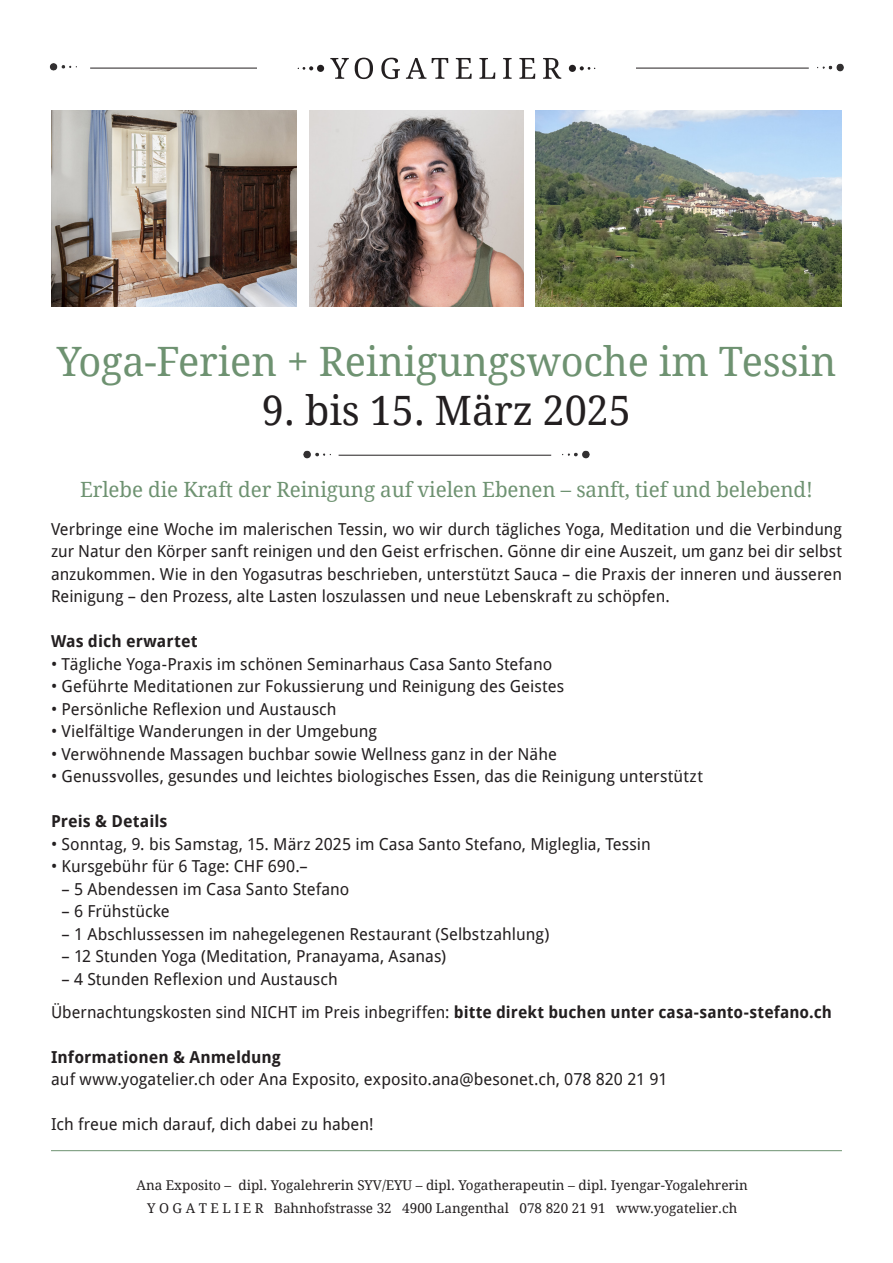
<style>
.page{position:relative;width:893px;height:1263px;background:#fff}
.page>*{position:absolute;margin:0;border:0;box-sizing:border-box;transform-origin:0 0}
.t1{font:40.5px "Droid Serif";letter-spacing:-.005em;color:#6e9271}
.t2{font:40.5px "Droid Serif";letter-spacing:-.005em;color:#231f20}
.t3{font:21px "Droid Serif";letter-spacing:-.005em;color:#6e9271}
.t4{font:16.5px/22.5px "Droid Sans";color:#231f20;text-align:justify}
.t5{font:700 16.5px "Droid Sans";letter-spacing:.005em;color:#231f20}
.t6{font:13.5px/22.5px "Droid Serif";color:#231f20;text-align:center}
.s1{font-weight:700}
</style>
<div class="page">
<img style="left:563px;top:450px;width:27px;height:9px">
<img style="left:303px;top:450px;width:27px;height:9px">
<hr style="left:339px;top:455px;width:212px;height:1px;background:#231f20">
<img style="left:51px;top:111px;width:245px;height:195px">
<img style="left:536px;top:111px;width:306px;height:195px">
<img style="left:309px;top:111px;width:214px;height:195px">
<hr style="left:90px;top:68px;width:719px;height:1px;background:#231f20">
<div style="left:257px;top:50px;width:379px;height:37px;background:#fff"></div>
<img style="left:49px;top:63px;width:27px;height:8px">
<img style="left:817px;top:63px;width:27px;height:9px">
<svg style="left:330px;top:58px;width:231px;height:21px"></svg>
<div style="left:569px;top:65px;width:7px;height:7px;background:#231f20;border-radius:50%"></div>
<svg style="left:580px;top:66px;width:15px;height:4px"></svg>
<div style="left:317px;top:65px;width:7px;height:7px;background:#231f20;border-radius:50%"></div>
<svg style="left:298px;top:66px;width:15px;height:4px"></svg>
<hr style="left:51px;top:1150px;width:791px;height:1px;background:#6e9271">
<h1 class="t1" style="left:57px;top:338px;width:781px">Yoga-Ferien + Reinigungswoche im Tessin</h1>
<h1 class="t2" style="left:262px;top:387px;width:371px">9. bis 15. März 2025</h1>
<p class="t3" style="left:80px;top:478px;width:734px">Erlebe die Kraft der Reinigung auf vielen Ebenen – sanft, tief und belebend!</p>
<p class="t4" style="left:51px;top:517px;width:792px">Verbringe eine Woche im malerischen Tessin, wo wir durch tägliches Yoga, Meditation und die Verbindung zur Natur den Körper sanft reinigen und den Geist erfrischen. Gönne dir eine Auszeit, um ganz bei dir selbst anzukommen. Wie in den Yogasutras beschrieben, unterstützt Sauca – die Praxis der inneren und äusseren Reinigung – den Prozess, alte Lasten loszulassen und neue Lebenskraft zu schöpfen.</p>
<p class="t5" style="left:51px;top:629px;width:148px">Was dich erwartet</p>
<p class="t4" style="left:51px;top:652px;width:503px">• Tägliche Yoga-Praxis im schönen Seminarhaus Casa Santo Stefano</p>
<p class="t4" style="left:51px;top:674px;width:515px">• Geführte Meditationen zur Fokussierung und Reinigung des Geistes</p>
<p class="t4" style="left:51px;top:697px;width:287px">• Persönliche Reflexion und Austausch</p>
<p class="t4" style="left:51px;top:719px;width:327px">• Vielfältige Wanderungen in der Umgebung</p>
<p class="t4" style="left:51px;top:742px;width:507px">• Verwöhnende Massagen buchbar sowie Wellness ganz in der Nähe</p>
<p class="t4" style="left:51px;top:764px;width:653px">• Genussvolles, gesundes und leichtes biologisches Essen, das die Reinigung unterstützt</p>
<p class="t5" style="left:51px;top:809px;width:118px">Preis &amp; Details</p>
<p class="t4" style="left:51px;top:832px;width:601px">• Sonntag, 9. bis Samstag, 15. März 2025 im Casa Santo Stefano, Migleglia, Tessin</p>
<p class="t4" style="left:51px;top:854px;width:258px">• Kursgebühr für 6 Tage: CHF 690.–</p>
<p class="t4" style="left:62px;top:877px;width:289px">– 5 Abendessen im Casa Santo Stefano</p>
<p class="t4" style="left:62px;top:899px;width:110px">– 6 Frühstücke</p>
<p class="t4" style="left:62px;top:922px;width:489px">– 1 Abschlussessen im nahegelegenen Restaurant (Selbstzahlung)</p>
<p class="t4" style="left:62px;top:944px;width:386px">– 12 Stunden Yoga (Meditation, Pranayama, Asanas)</p>
<p class="t4" style="left:51px;top:962px;width:782px;line-height:33px;text-indent:10px">– 4 Stunden Reflexion und Austausch<br>Übernachtungskosten sind NICHT im Preis inbegriffen: <span class="s1">bitte direkt buchen unter casa-santo-stefano.ch</span></p>
<p class="t5" style="left:51px;top:1045px;width:231px">Informationen &amp; Anmeldung</p>
<p class="t4" style="left:51px;top:1067px;width:618px">auf www.yogatelier.ch oder Ana Exposito, exposito.ana@besonet.ch, 078 820 21 91</p>
<p class="t4" style="left:51px;top:1112px;width:324px">Ich freue mich darauf, dich dabei zu haben!</p>
<p class="t6" style="left:137px;top:1174px;width:613px">Ana Exposito – dipl. Yogalehrerin SYV/EYU – dipl. Yogatherapeutin – dipl. Iyengar-Yogalehrerin<br>Y O G A T E L I E R Bahnhofstrasse 32 4900 Langenthal 078 820 21 91 www.yogatelier.ch</p>
</div>
